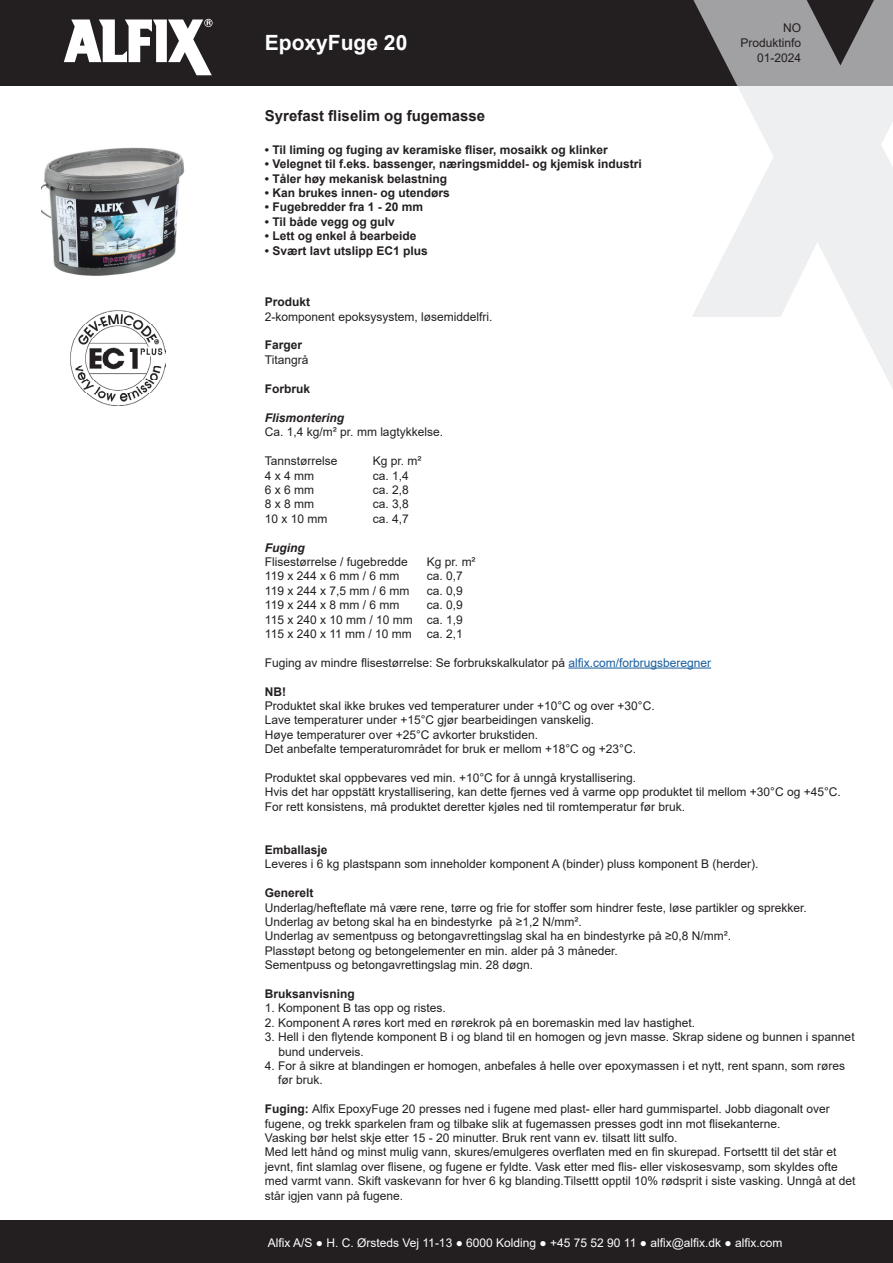
<style>
.page{position:relative;width:893px;height:1263px;background:#fff}
.page>*{position:absolute;margin:0;border:0;box-sizing:border-box;transform-origin:0 0}
.t1{font:700 21px "Arial";color:#fff}
.Brødtekst{font:700 15px "Arial";color:#231f20}
.Brødtekst-2{font:12px/14.4px "Arial";color:#231f20}
.Brødtekst-3{font:700 12px "Arial";color:#231f20}
.t2{font:12px "Arial";color:#fff}
.Brødtekst-4{font:italic 700 12px "Arial";color:#231f20}
.s1{color:#175d9e}
.s2{font-weight:700}
</style>
<div class="page">
<div style="left:0;top:0;width:893px;height:85px;background:#231f20"></div>
<div style="left:0;top:1220px;width:893px;height:43px;background:#231f20"></div>
<svg style="left:691px;top:0;width:202px;height:389px"></svg>
<svg style="left:64px;top:19px;width:149px;height:56px"></svg>
<hr style="left:568px;top:668px;width:143px;height:1px;background:#175d9e">
<img style="left:71px;top:310px;width:95px;height:95px">
<img style="left:41px;top:147px;width:144px;height:129px">
<p class="t1" style="left:265px;top:28px;width:144px">EpoxyFuge 20</p>
<p class="Brødtekst" style="left:265px;top:106px;width:222px">Syrefast fliselim og fugemasse</p>
<p class="Brødtekst-3" style="left:265px;top:141px;width:344px">• Til liming og fuging av keramiske fliser, mosaikk og klinker</p>
<p class="Brødtekst-3" style="left:265px;top:156px;width:378px">• Velegnet til f.eks. bassenger, næringsmiddel- og kjemisk industri</p>
<p class="Brødtekst-3" style="left:265px;top:170px;width:184px">• Tåler høy mekanisk belastning</p>
<p class="Brødtekst-3" style="left:265px;top:184px;width:186px">• Kan brukes innen- og utendørs</p>
<p class="Brødtekst-3" style="left:265px;top:199px;width:160px">• Fugebredder fra 1 - 20 mm</p>
<p class="Brødtekst-3" style="left:265px;top:213px;width:132px">• Til både vegg og gulv</p>
<p class="Brødtekst-3" style="left:265px;top:228px;width:153px">• Lett og enkel å bearbeide</p>
<p class="Brødtekst-3" style="left:265px;top:242px;width:164px">• Svært lavt utslipp EC1 plus</p>
<p class="Brødtekst-2" style="left:783px;top:20px;width:19px">NO</p>
<p class="Brødtekst-2" style="left:741px;top:35px;width:62px">Produktinfo</p>
<p class="Brødtekst-2" style="left:757px;top:50px;width:46px">01-2024</p>
<p class="Brødtekst-3" style="left:265px;top:293px;width:47px">Produkt</p>
<p class="Brødtekst-2" style="left:265px;top:309px;width:229px">2-komponent epoksysystem, løsemiddelfri.</p>
<p class="Brødtekst-3" style="left:265px;top:337px;width:39px">Farger</p>
<p class="Brødtekst-2" style="left:265px;top:353px;width:45px">Titangrå</p>
<p class="Brødtekst-3" style="left:265px;top:380px;width:47px">Forbruk</p>
<p class="Brødtekst-4" style="left:265px;top:410px;width:81px">Flismontering</p>
<p class="Brødtekst-2" style="left:265px;top:425px;width:180px">Ca. 1,4 kg/m² pr. mm lagtykkelse.</p>
<p class="Brødtekst-2" style="left:265px;top:454px;width:74px">Tannstørrelse</p>
<p class="Brødtekst-2" style="left:373px;top:454px;width:50px">Kg pr. m²</p>
<p class="Brødtekst-2" style="left:265px;top:468px;width:51px">4 x 4 mm</p>
<p class="Brødtekst-2" style="left:373px;top:468px;width:38px">ca. 1,4</p>
<p class="Brødtekst-2" style="left:265px;top:482px;width:51px">6 x 6 mm</p>
<p class="Brødtekst-2" style="left:373px;top:482px;width:38px">ca. 2,8</p>
<p class="Brødtekst-2" style="left:265px;top:497px;width:51px">8 x 8 mm</p>
<p class="Brødtekst-2" style="left:373px;top:497px;width:38px">ca. 3,8</p>
<p class="Brødtekst-2" style="left:265px;top:511px;width:64px">10 x 10 mm</p>
<p class="Brødtekst-2" style="left:373px;top:511px;width:38px">ca. 4,7</p>
<p class="Brødtekst-4" style="left:265px;top:539px;width:41px">Fuging</p>
<p class="Brødtekst-2" style="left:265px;top:554px;width:144px">Flisestørrelse / fugebredde</p>
<p class="Brødtekst-2" style="left:427px;top:554px;width:50px">Kg pr. m²</p>
<p class="Brødtekst-2" style="left:265px;top:569px;width:136px">119 x 244 x 6 mm / 6 mm</p>
<p class="Brødtekst-2" style="left:427px;top:569px;width:38px">ca. 0,7</p>
<p class="Brødtekst-2" style="left:265px;top:583px;width:146px">119 x 244 x 7,5 mm / 6 mm</p>
<p class="Brødtekst-2" style="left:427px;top:583px;width:38px">ca. 0,9</p>
<p class="Brødtekst-2" style="left:265px;top:598px;width:136px">119 x 244 x 8 mm / 6 mm</p>
<p class="Brødtekst-2" style="left:427px;top:598px;width:38px">ca. 0,9</p>
<p class="Brødtekst-2" style="left:265px;top:612px;width:200px">115 x 240 x 10 mm / 10 mm ca. 1,9</p>
<p class="Brødtekst-2" style="left:265px;top:626px;width:148px">115 x 240 x 11 mm / 10 mm</p>
<p class="Brødtekst-2" style="left:427px;top:626px;width:38px">ca. 2,1</p>
<p class="Brødtekst-2" style="left:265px;top:655px;width:448px">Fuging av mindre flisestørrelse: Se forbrukskalkulator på <span class="s1">alfix.com/forbrugsberegner</span></p>
<p class="Brødtekst-3" style="left:265px;top:683px;width:23px">NB!</p>
<p class="Brødtekst-2" style="left:265px;top:698px;width:391px">Produktet skal ikke brukes ved temperaturer under +10°C og over +30°C.</p>
<p class="Brødtekst-2" style="left:265px;top:713px;width:331px">Lave temperaturer under +15°C gjør bearbeidingen vanskelig.</p>
<p class="Brødtekst-2" style="left:265px;top:727px;width:275px">Høye temperaturer over +25°C avkorter brukstiden.</p>
<p class="Brødtekst-2" style="left:265px;top:742px;width:373px">Det anbefalte temperaturområdet for bruk er mellom +18°C og +23°C.</p>
<p class="Brødtekst-2" style="left:265px;top:770px;width:373px">Produktet skal oppbevares ved min. +10°C for å unngå krystallisering.</p>
<p class="Brødtekst-2" style="left:265px;top:785px;width:577px">Hvis det har oppstätt krystallisering, kan dette fjernes ved å varme opp produktet til mellom +30°C og +45°C.</p>
<p class="Brødtekst-2" style="left:265px;top:799px;width:422px">For rett konsistens, må produktet deretter kjøles ned til romtemperatur før bruk.</p>
<p class="Brødtekst-3" style="left:265px;top:841px;width:64px">Emballasje</p>
<p class="Brødtekst-2" style="left:265px;top:857px;width:495px">Leveres i 6 kg plastspann som inneholder komponent A (binder) pluss komponent B (herder).</p>
<p class="Brødtekst-3" style="left:265px;top:884px;width:50px">Generelt</p>
<p class="Brødtekst-2" style="left:265px;top:900px;width:543px">Underlag/hefteflate må være rene, tørre og frie for stoffer som hindrer feste, løse partikler og sprekker.</p>
<p class="Brødtekst-2" style="left:265px;top:914px;width:318px">Underlag av betong skal ha en bindestyrke på ≥1,2 N/mm².</p>
<p class="Brødtekst-2" style="left:265px;top:929px;width:468px">Underlag av sementpuss og betongavrettingslag skal ha en bindestyrke på ≥0,8 N/mm².</p>
<p class="Brødtekst-2" style="left:265px;top:943px;width:354px">Plasstøpt betong og betongelementer en min. alder på 3 måneder.</p>
<p class="Brødtekst-2" style="left:265px;top:958px;width:270px">Sementpuss og betongavrettingslag min. 28 døgn.</p>
<p class="Brødtekst-3" style="left:265px;top:985px;width:92px">Bruksanvisning</p>
<p class="Brødtekst-2" style="left:265px;top:1001px;width:182px">1. Komponent B tas opp og ristes.</p>
<p class="Brødtekst-2" style="left:265px;top:1015px;width:432px">2. Komponent A røres kort med en rørekrok på en boremaskin med lav hastighet.</p>
<p class="Brødtekst-2" style="left:278px;top:1030px;width:578px;text-indent:-14px">3. Hell i den flytende komponent B i og bland til en homogen og jevn masse. Skrap sidene og bunnen i spannet bund underveis.</p>
<p class="Brødtekst-2" style="left:265px;top:1058px;width:582px">4. For å sikre at blandingen er homogen, anbefales å helle over epoxymassen i et nytt, rent spann, som røres</p>
<p class="Brødtekst-2" style="left:278px;top:1073px;width:46px">før bruk.</p>
<p class="Brødtekst-2" style="left:265px;top:1102px;width:566px"><span class="s2">Fuging:</span> Alfix EpoxyFuge 20 presses ned i fugene med plast- eller hard gummispartel. Jobb diagonalt over fugene, og trekk sparkelen fram og tilbake slik at fugemassen presses godt inn mot flisekanterne.</p>
<p class="Brødtekst-2" style="left:265px;top:1130px;width:414px">Vasking bør helst skje etter 15 - 20 minutter. Bruk rent vann ev. tilsatt litt sulfo.</p>
<p class="Brødtekst-2" style="left:265px;top:1145px;width:592px">Med lett hånd og minst mulig vann, skures/emulgeres overflaten med en fin skurepad. Fortsettt til det står et jevnt, fint slamlag over flisene, og fugene er fyldte. Vask etter med flis- eller viskosesvamp, som skyldes ofte med varmt vann. Skift vaskevann for hver 6 kg blanding.Tilsettt opptil 10% rødsprit i siste vasking. Unngå at det står igjen vann på fugene.</p>
<p class="t2" style="left:268px;top:1234px;width:516px">Alfix A/S ● H. C. Ørsteds Vej 11-13 ● 6000 Kolding ● +45 75 52 90 11 ● alfix@alfix.dk ● alfix.com</p>
</div>
